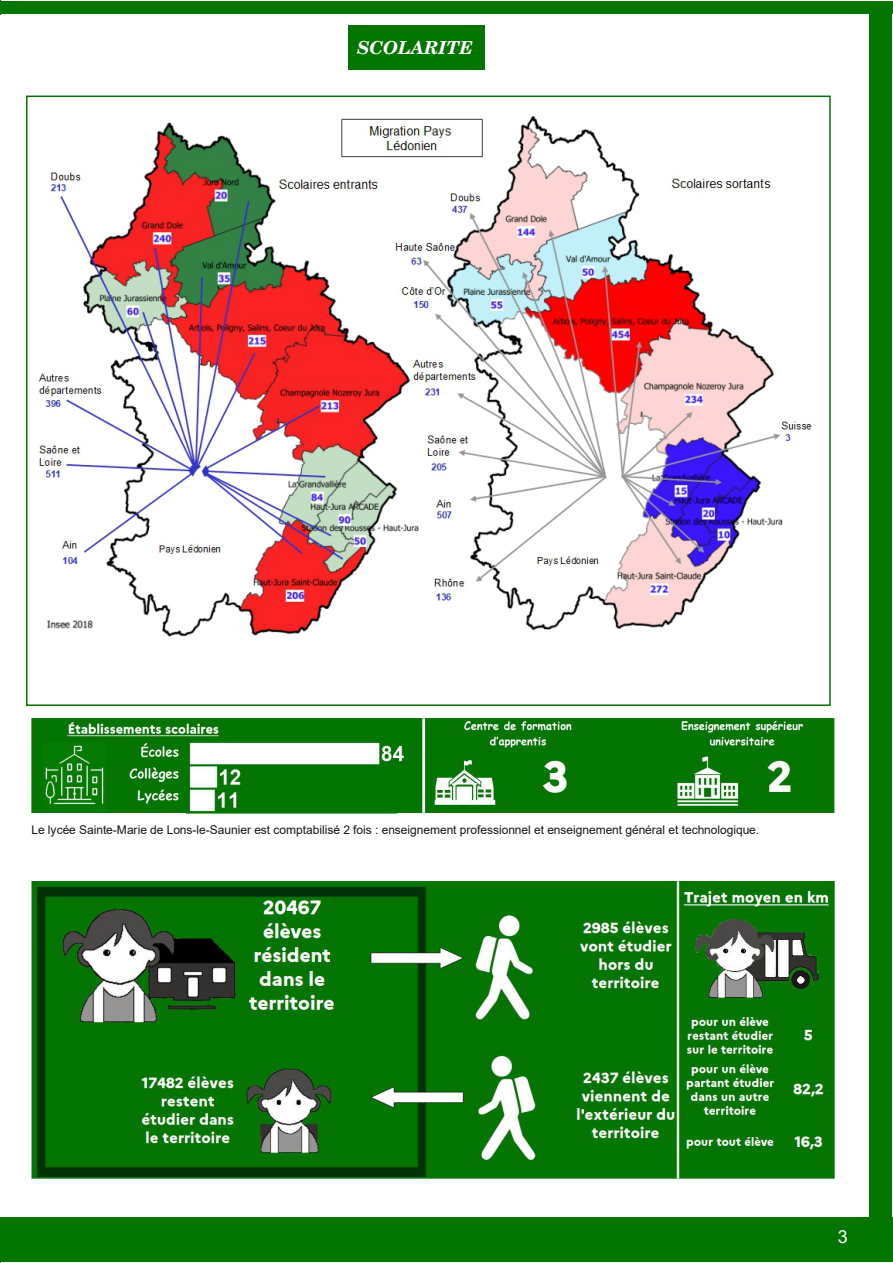
<style>
.page{position:relative;width:893px;height:1263px;background:#fff}
.page>*{position:absolute;margin:0;border:0;box-sizing:border-box;transform-origin:0 0}
.t1{font:italic 700 18px "Century Sch L";color:#fff}
.t2{font:18px "Arial";color:#fff}
.t3{font:12px "Arial";letter-spacing:-.005em;color:#171513}
</style>
<div class="page">
<div style="left:1px;top:1217px;width:892px;height:44px;background:#057501"></div>
<img style="left:38px;top:116px;width:774px;height:521px">
<svg style="left:0;top:1217px;width:1px;height:46px"></svg>
<svg style="left:0;top:0;width:1px;height:14px"></svg>
<div style="left:1px;top:2px;width:892px;height:12px;background:#057501"></div>
<div style="left:869px;top:13px;width:23px;height:1234px;background:#057501"></div>
<img style="left:31px;top:881px;width:805px;height:302px">
<img style="left:31px;top:718px;width:806px;height:97px">
<div style="left:349px;top:26px;width:136px;height:44px;background:#057501"></div>
<h1 class="t1" style="left:357px;top:37px;width:117px">SCOLARITE</h1>
<p class="t3" style="left:31px;top:823px;width:729px">Le lycée Sainte-Marie de Lons-le-Saunier est comptabilisé 2 fois : enseignement professionnel et enseignement général et technologique.</p>
<h1 class="t2" style="left:838px;top:1227px;width:12px">3</h1>
</div>
